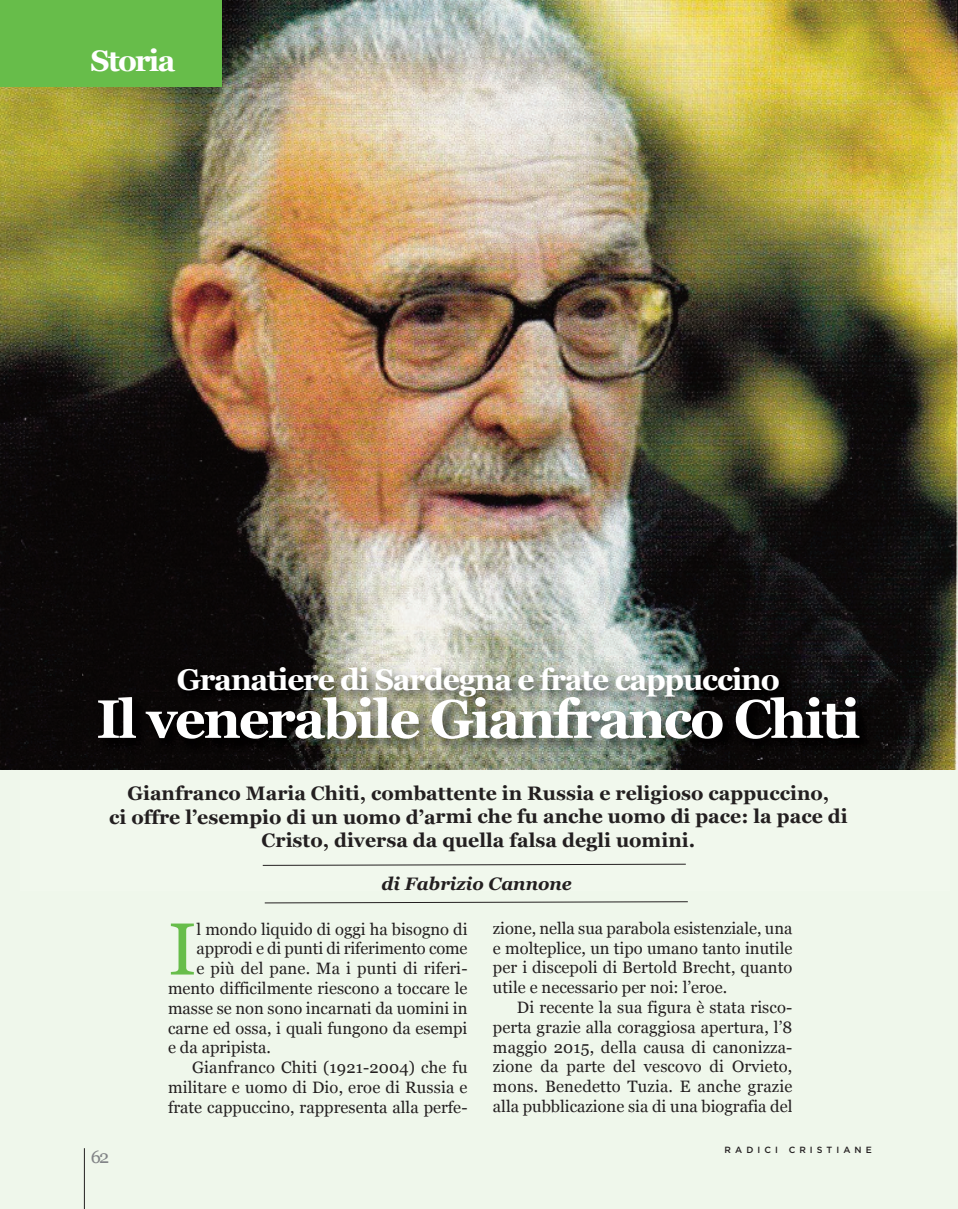
<style>
.page{position:relative;width:958px;height:1209px;background:#fff}
.page>*{position:absolute;margin:0;border:0;box-sizing:border-box;transform-origin:0 0}
.t1{font:73.65px "Georgia";color:#67bd4a}
.t2{font:700 54px "Georgia";letter-spacing:-.04em;color:#fff}
.t3{font:700 30px "Georgia";letter-spacing:-.04em;color:#fff}
.t4{font:700 29.7px "Georgia";letter-spacing:-.06em;color:#fff}
.t5{font:700 19.5px "Georgia";color:#231f20}
.t6{font:italic 700 18px "Georgia";color:#231f20}
.t7{font:18px "Georgia";color:#828487}
.t8{font:16.5px/19.8px "Georgia";color:#231f20;text-align:justify}
.t9{font:500 9px "Gotham";letter-spacing:.45em;color:#231f20}
</style>
<div class="page">
<div style="left:0;top:0;width:957px;height:1209px;background:#eff7eb"></div>
<img style="left:0;top:0;width:957px;height:769px">
<div style="left:0;top:0;width:222px;height:87px;background:#67bd4a"></div>
<hr style="left:84px;top:1148px;width:1px;height:61px;background:#231f20">
<img style="left:20px;top:655px;width:929px;height:115px">
<svg style="left:262px;top:863px;width:424px;height:3px"></svg>
<svg style="left:264px;top:901px;width:424px;height:3px"></svg>
<p class="t4" style="left:91px;top:43px;width:86px">Storia</p>
<p class="t3" style="left:177px;top:662px;width:604px">Granatiere di Sardegna e frate cappuccino</p>
<p class="t2" style="left:96px;top:688px;width:765px">Il venerabile Gianfranco Chiti</p>
<p class="t5" style="left:127px;top:782px;width:703px">Gianfranco Maria Chiti, combattente in Russia e religioso cappuccino,</p>
<p class="t5" style="left:109px;top:806px;width:740px">ci offre l’esempio di un uomo d’armi che fu anche uomo di pace: la pace di</p>
<p class="t5" style="left:261px;top:829px;width:435px">Cristo, diversa da quella falsa degli uomini.</p>
<p class="t6" style="left:381px;top:873px;width:192px">di Fabrizio Cannone</p>
<p class="t7" style="left:91px;top:1146px;width:20px">62</p>
<p class="t1" style="left:168px;top:907px;width:30px">I</p>
<p class="t8" style="left:196px;top:919px;width:272px">l mondo liquido di oggi ha bisogno di</p>
<p class="t8" style="left:196px;top:939px;width:272px">approdi e di punti di riferimento come</p>
<p class="t8" style="left:196px;top:958px;width:272px">e più del pane. Ma i punti di riferi-</p>
<p class="t8" style="left:168px;top:978px;width:301px">mento difficilmente riescono a toccare le</p>
<p class="t8" style="left:168px;top:998px;width:301px">masse se non sono incarnati da uomini in</p>
<p class="t8" style="left:168px;top:1018px;width:301px">carne ed ossa, i quali fungono da esempi</p>
<p class="t8" style="left:168px;top:1038px;width:104px">e da apripista.</p>
<p class="t8" style="left:168px;top:1057px;width:301px;text-indent:24px">Gianfranco Chiti (1921-2004) che fu militare e uomo di Dio, eroe di Russia e frate cappuccino, rappresenta alla perfe-</p>
<p class="t8" style="left:493px;top:918px;width:301px">zione, nella sua parabola esistenziale, una e molteplice, un tipo umano tanto inutile per i discepoli di Bertold Brecht, quanto utile e necessario per noi: l’eroe.</p>
<p class="t8" style="left:493px;top:997px;width:301px;text-indent:24px">Di recente la sua figura è stata risco&shy;perta grazie alla coraggiosa apertura, l’8 maggio 2015, della causa di canonizza&shy;zione da parte del vescovo di Orvieto, mons. Benedetto Tuzia. E anche grazie alla pubblicazione sia di una biografia del</p>
<p class="t9" style="left:724px;top:1147px;width:149px">RADICI CRISTIANE</p>
</div>
